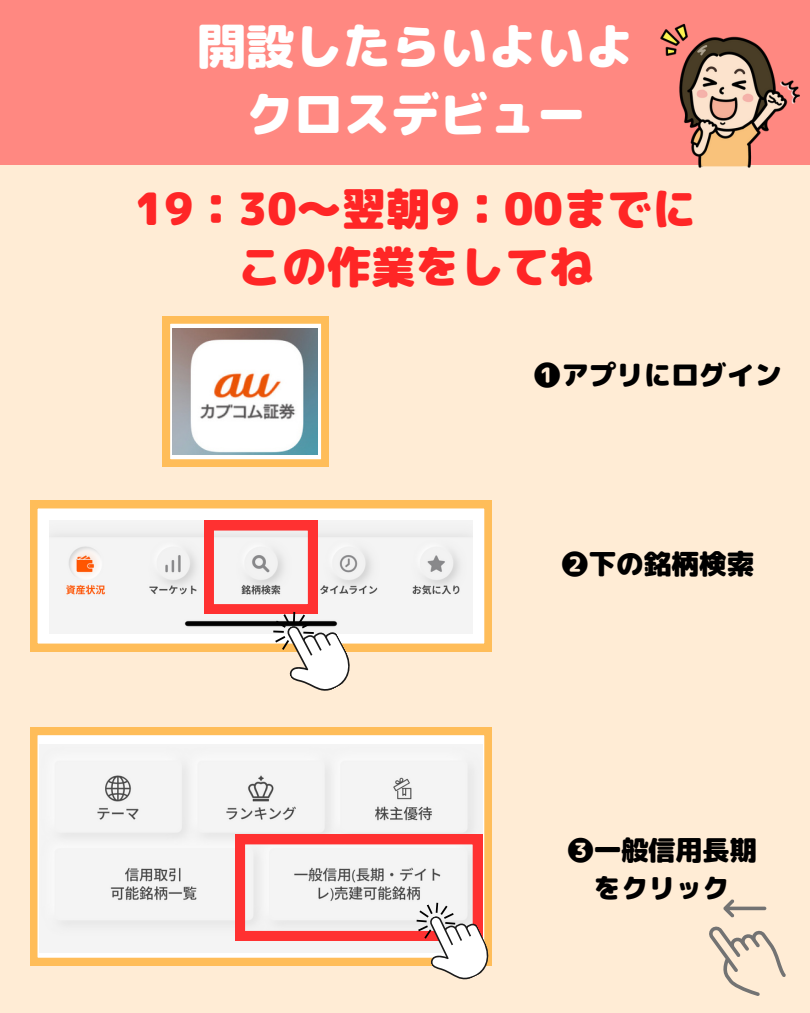
<style>
.page{position:relative;width:810px;height:1013px;background:#fff}
.page>*{position:absolute;margin:0;border:0;box-sizing:border-box;transform-origin:0 0}
.t1{font:48.5px "rounded mplus 1 p black";color:#fff}
.t2{font:44.5px "rounded mplus 1 p black";color:#ff2626}
.t3{font:27.6px "rounded mplus 1 p black";color:#000}
.t4{font:27.1px "rounded mplus 1 p black";color:#000}
</style>
<div class="page">
<div style="left:0;top:0;width:810px;height:1012px;background:#ffecd5"></div>
<svg style="left:30px;top:501px;width:462px;height:150px"></svg>
<svg style="left:709px;top:926px;width:77px;height:70px"></svg>
<svg style="left:723px;top:899px;width:43px;height:18px"></svg>
<div style="left:0;top:0;width:810px;height:164px;background:#ff8881"></div>
<img style="left:49px;top:521px;width:424px;height:112px">
<svg style="left:204px;top:521px;width:155px;height:170px"></svg>
<svg style="left:30px;top:727px;width:462px;height:238px"></svg>
<img style="left:40px;top:744px;width:442px;height:208px">
<svg style="left:235px;top:834px;width:257px;height:146px"></svg>
<img style="left:653px;top:23px;width:153px;height:145px">
<svg style="left:163px;top:316px;width:165px;height:151px"></svg>
<img style="left:172px;top:328px;width:146px;height:127px">
<p class="t1" style="left:197px;top:12px;width:438px">開設したらいよいよ</p>
<p class="t1" style="left:246px;top:79px;width:341px">クロスデビュー</p>
<p class="t2" style="left:135px;top:177px;width:563px">19：30～翌朝9：00までに</p>
<p class="t2" style="left:238px;top:235px;width:357px">この作業をしてね</p>
<p class="t3" style="left:533px;top:355px;width:250px">❶アプリにログイン</p>
<p class="t3" style="left:561px;top:544px;width:195px">❷下の銘柄検索</p>
<p class="t4" style="left:567px;top:831px;width:191px">❸一般信用長期</p>
<p class="t4" style="left:594px;top:869px;width:137px">をクリック</p>
</div>
